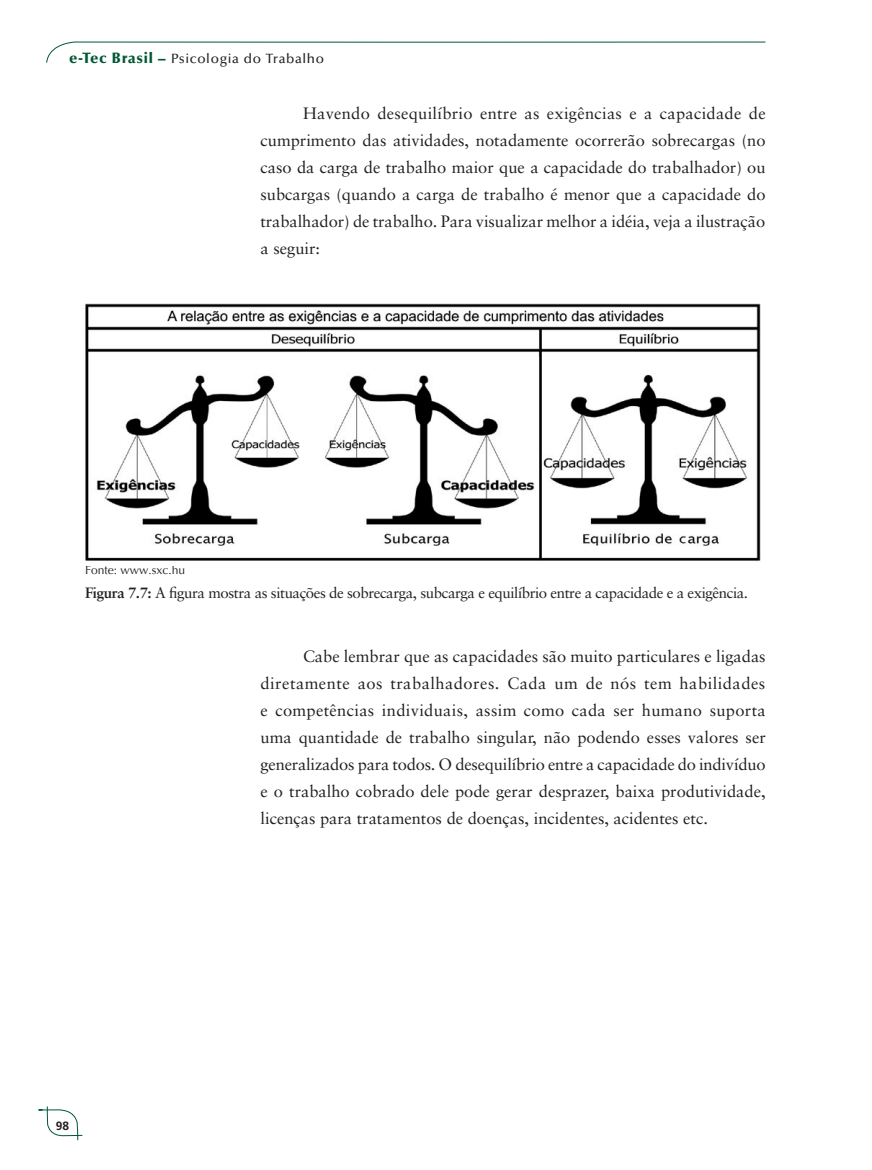
<style>
.page{position:relative;width:872px;height:1170px;background:#fff}
.page>*{position:absolute;margin:0;border:0;box-sizing:border-box;transform-origin:0 0}
.t1{font:16.5px/27px "Sabon";color:#231f20;text-align:justify}
.t2{font:15px "Sabon";letter-spacing:-.03em;color:#231f20}
.t3{font:500 13.5px "Optima";letter-spacing:.05em;color:#231f20}
.t4{font:12px "Optima";color:#231f20}
.t5{font:700 12px "Frutiger";color:#231f20}
.s1{font-weight:900;font-size:15px;color:#005834}
.s2{font-weight:700}
</style>
<div class="page">
<svg style="left:38px;top:1106px;width:45px;height:34px"></svg>
<svg style="left:46px;top:41px;width:720px;height:22px"></svg>
<img style="left:85px;top:303px;width:676px;height:258px">
<p class="t3" style="left:69px;top:51px;width:256px"><span class="s1">e-Tec Brasil –</span> Psicologia do Trabalho</p>
<p class="t1" style="left:260px;top:100px;width:506px;text-indent:43px">Havendo desequilíbrio entre as exigências e a capacidade de cumprimento das atividades, notadamente ocorrerão sobrecargas (no caso da carga de trabalho maior que a capacidade do trabalhador) ou subcargas (quando a carga de trabalho é menor que a capacidade do trabalhador) de trabalho. Para visualizar melhor a idéia, veja a ilustração a seguir:</p>
<p class="t4" style="left:85px;top:562px;width:102px">Fonte: www.sxc.hu</p>
<p class="t2" style="left:85px;top:584px;width:664px"><span class="s2">Figura 7.7:</span> A figura mostra as situações de sobrecarga, subcarga e equilíbrio entre a capacidade e a exigência.</p>
<p class="t5" style="left:56px;top:1118px;width:15px">98</p>
<p class="t1" style="left:260px;top:642px;width:507px;text-indent:43px">Cabe lembrar que as capacidades são muito particulares e ligadas diretamente aos trabalhadores. Cada um de nós tem habilidades e competências individuais, assim como cada ser humano suporta uma quantidade de trabalho singular, não podendo esses valores ser generalizados para todos. O desequilíbrio entre a capacidade do indivíduo e o trabalho cobrado dele pode gerar desprazer, baixa produtividade, licenças para tratamentos de doenças, incidentes, acidentes etc.</p>
</div>
